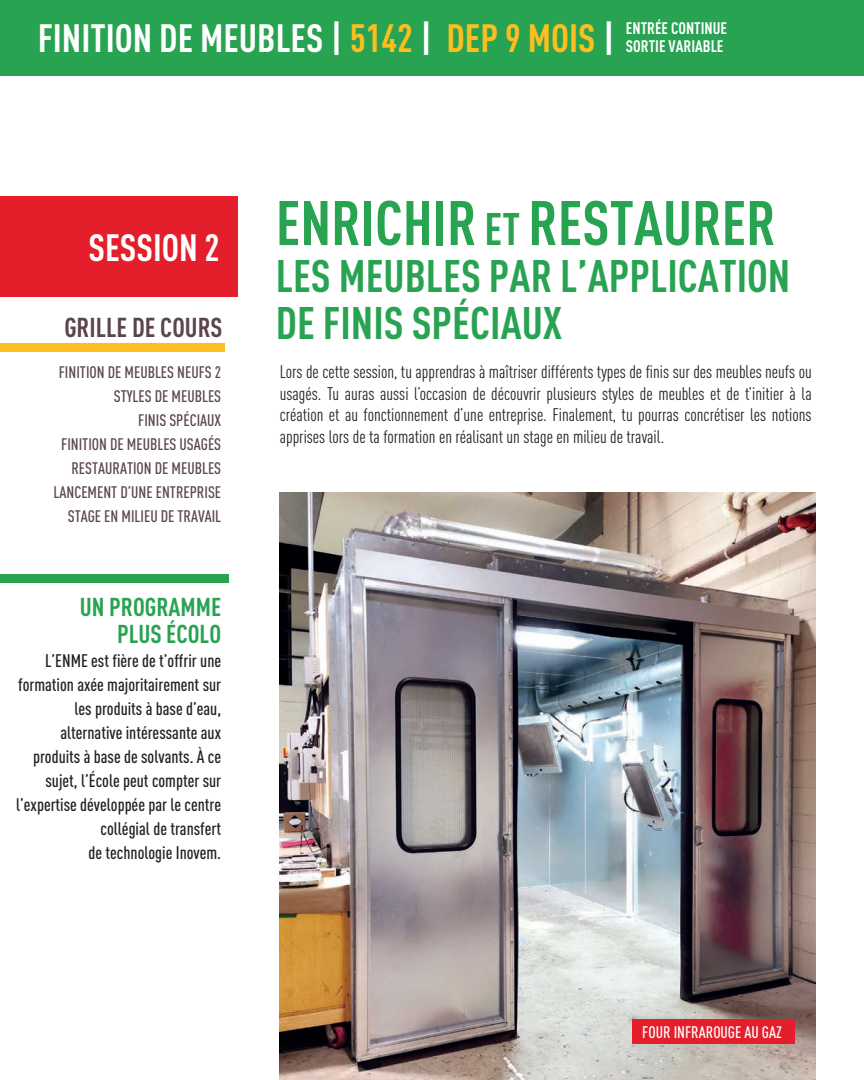
<style>
.page{position:relative;width:864px;height:1080px;background:#fff}
.page>*{position:absolute;margin:0;border:0;box-sizing:border-box;transform-origin:0 0}
.t1{font:700 condensed 61.8px "DINOT";color:#28a352}
.t2{font:700 condensed 45px/47px "DINOT";color:#28a352}
.t3{font:700 condensed 39px "DINOT";color:#fff}
.t4{font:700 condensed 37.5px "DINOT";color:#fff}
.t5{font:700 condensed 27px "DINOT";color:#5b444f}
.t6{font:700 condensed 25.5px/27px "DINOT";color:#28a352;text-align:right}
.t7{font:condensed 18px/21.6px "DINOT";color:#231f20;text-align:justify}
.t8{font:500 condensed 18px/24px "DINOT";color:#231f20;text-align:right}
.t9{font:500 condensed 16.5px/24px "DINOT";color:#5b444f;text-align:right}
.t10{font:700 condensed 16.5px/18px "DINOT";color:#fff}
.t11{font:500 condensed 16.5px "DINOT";color:#fff}
.s1{color:#fdbe1f}
.s2{font-size:45px}
</style>
<div class="page">
<div style="left:0;top:0;width:864px;height:76px;background:#28a352"></div>
<div style="left:0;top:196px;width:237px;height:100px;background:#e41e2b"></div>
<div style="left:0;top:343px;width:225px;height:8px;background:#fdbe1f"></div>
<div style="left:0;top:575px;width:229px;height:8px;background:#28a352"></div>
<img style="left:280px;top:492px;width:536px;height:588px">
<div style="left:632px;top:1019px;width:162px;height:24px;background:#e41e2b"></div>
<h3 class="t3" style="left:38px;top:14px;width:579px">FINITION DE MEUBLES | <span class="s1">5142</span> | <span class="s1">DEP 9 MOIS</span> |</h3>
<p class="t10" style="left:626px;top:19px;width:103px">ENTRÉE CONTINUE<br>SORTIE VARIABLE</p>
<h3 class="t4" style="left:88px;top:225px;width:133px">SESSION 2</h3>
<h3 class="t5" style="left:64px;top:311px;width:160px">GRILLE DE COURS</h3>
<p class="t9" style="left:54px;top:360px;width:169px">FINITION DE MEUBLES NEUFS 2<br>STYLES DE MEUBLES<br>FINIS SPÉCIAUX<br>FINITION DE MEUBLES USAGÉS<br>RESTAURATION DE MEUBLES<br>LANCEMENT D’UNE ENTREPRISE<br>STAGE EN MILIEU DE TRAVAIL</p>
<h3 class="t6" style="left:80px;top:593px;width:143px">UN PROGRAMME<br>PLUS ÉCOLO</h3>
<p class="t8" style="left:16px;top:649px;width:207px">L’ENME est fière de t’offrir une formation axée majoritairement sur les produits à base d’eau, alternative intéressante aux produits à base de solvants. À ce sujet, l’École peut compter sur l’expertise développée par le centre collégial de transfert<br>de technologie Inovem.</p>
<h1 class="t1" style="left:276px;top:186px;width:501px">ENRICHIR <span class="s2">ET</span> RESTAURER</h1>
<h2 class="t2" style="left:276px;top:252px;width:516px">LES MEUBLES PAR L’APPLICATION<br>DE FINIS SPÉCIAUX</h2>
<p class="t7" style="left:280px;top:361px;width:533px">Lors de cette session, tu apprendras à maîtriser différents types de finis sur des meubles neufs ou usagés. Tu auras aussi l’occasion de découvrir plusieurs styles de meubles et de t’initier à la création et au fonctionnement d’une entreprise. Finalement, tu pourras concrétiser les notions apprises lors de ta formation en réalisant un stage en milieu de travail.</p>
<p class="t11" style="left:642px;top:1022px;width:141px">FOUR INFRAROUGE AU GAZ</p>
</div>
